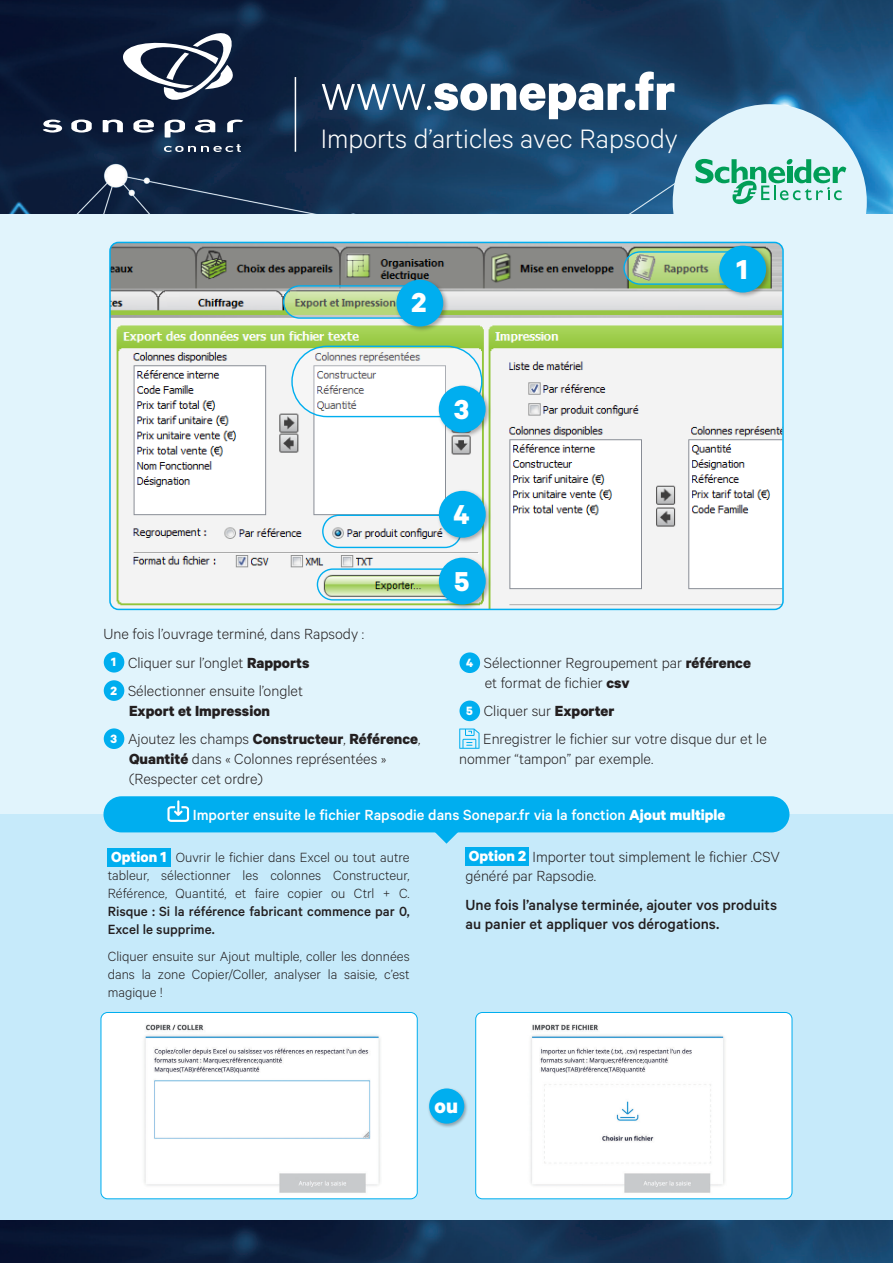
<style>
.page{position:relative;width:893px;height:1263px;background:#fff}
.page>*{position:absolute;margin:0;border:0;box-sizing:border-box;transform-origin:0 0}
.t1{font:700 58.35px "Calibre";color:#fff}
.t2{font:700 30.75px "Calibre";color:#fff}
.t3{font:300 30px "Calibre";color:#fff}
.t4{font:700 23.1px "Calibre";color:#fff}
.t5{font:300 16.5px/19.8px "Calibre";color:#231f20}
.t6{font:500 16.5px/19.8px "Calibre";color:#231f20}
.t7{font:500 16.5px "Calibre";color:#fff}
.t8{font:700 16.5px "Calibre";color:#231f20}
.t9{font:700 16.5px "Calibre";color:#fff}
.t10{font:300 15px/18px "Calibre";color:#231f20;text-align:justify}
.t11{font:700 13.5px "Calibre";color:#fff}
.s1{font-weight:300}
.s2{font-weight:700}
.s3{font-weight:500}
.s4{font-weight:700;color:#fff}
</style>
<div class="page">
<div style="left:0;top:213px;width:893px;height:601px;background:#e1f4fc"></div>
<div style="left:0;top:814px;width:893px;height:406px;background:#c6eafa"></div>
<img style="left:0;top:0;width:893px;height:213px">
<div style="left:673px;top:104px;width:194px;height:196px;background:#e1f4fc;border-radius:50%"></div>
<img style="left:0;top:1220px;width:893px;height:43px">
<svg style="left:71px;top:120px;width:21px;height:13px"></svg>
<svg style="left:103px;top:120px;width:20px;height:12px"></svg>
<svg style="left:133px;top:119px;width:21px;height:14px"></svg>
<svg style="left:165px;top:120px;width:20px;height:18px"></svg>
<svg style="left:195px;top:120px;width:20px;height:13px"></svg>
<svg style="left:43px;top:120px;width:19px;height:13px"></svg>
<svg style="left:227px;top:120px;width:16px;height:12px"></svg>
<svg style="left:164px;top:144px;width:77px;height:8px"></svg>
<svg style="left:121px;top:30px;width:115px;height:74px"></svg>
<hr style="left:295px;top:77px;width:1px;height:75px;background:#fff">
<svg style="left:695px;top:159px;width:151px;height:45px"></svg>
<div style="left:465px;top:847px;width:64px;height:19px;background:#00aeef"></div>
<div style="left:108px;top:848px;width:63px;height:19px;background:#00aeef"></div>
<div style="left:103px;top:796px;width:686px;height:36px;background:#00aeef;border-radius:18px"></div>
<img style="left:110px;top:242px;width:671px;height:367px">
<div style="left:109px;top:242px;width:675px;height:368px;border:2px solid #00aeef;border-radius:9px"></div>
<svg style="left:624px;top:252px;width:138px;height:32px"></svg>
<svg style="left:292px;top:347px;width:189px;height:69px"></svg>
<svg style="left:284px;top:286px;width:155px;height:32px"></svg>
<div style="left:717px;top:244px;width:55px;height:54px;background:#231f20;opacity:.35"></div>
<div style="left:719px;top:246px;width:47px;height:47px;background:#00aeef;border-radius:50%"></div>
<div style="left:623px;top:251px;width:140px;height:34px;border:1px solid #00aeef;border-radius:16px"></div>
<div style="left:322px;top:515px;width:140px;height:33px;border:1px solid #00aeef;border-radius:16px"></div>
<div style="left:317px;top:568px;width:145px;height:32px;border:1px solid #00aeef;border-radius:15px"></div>
<div style="left:291px;top:346px;width:191px;height:71px;border:1px solid #00aeef;border-radius:35px"></div>
<div style="left:283px;top:285px;width:157px;height:34px;border:1px solid #00aeef;border-radius:16px"></div>
<div style="left:395px;top:278px;width:54px;height:54px;background:#231f20;opacity:.35"></div>
<div style="left:396px;top:280px;width:47px;height:46px;background:#00aeef;border-radius:50%"></div>
<div style="left:437px;top:384px;width:54px;height:54px;background:#231f20;opacity:.35"></div>
<div style="left:439px;top:386px;width:47px;height:47px;background:#00aeef;border-radius:50%"></div>
<div style="left:437px;top:489px;width:55px;height:55px;background:#231f20;opacity:.35"></div>
<div style="left:439px;top:491px;width:47px;height:47px;background:#00aeef;border-radius:50%"></div>
<div style="left:437px;top:556px;width:55px;height:54px;background:#231f20;opacity:.35"></div>
<div style="left:439px;top:558px;width:47px;height:46px;background:#00aeef;border-radius:50%"></div>
<div style="left:428px;top:1087px;width:41px;height:41px;background:#231f20;opacity:.35"></div>
<div style="left:429px;top:1088px;width:35px;height:35px;background:#00aeef;border-radius:50%"></div>
<div style="left:104px;top:652px;width:20px;height:20px;background:#00aeef;border-radius:50%"></div>
<div style="left:104px;top:680px;width:20px;height:21px;background:#00aeef;border-radius:50%"></div>
<div style="left:104px;top:728px;width:20px;height:21px;background:#00aeef;border-radius:50%"></div>
<div style="left:459px;top:652px;width:21px;height:21px;background:#00aeef;border-radius:50%"></div>
<div style="left:459px;top:700px;width:21px;height:21px;background:#00aeef;border-radius:50%"></div>
<svg style="left:459px;top:728px;width:20px;height:21px"></svg>
<svg style="left:432px;top:832px;width:29px;height:12px"></svg>
<svg style="left:167px;top:800px;width:22px;height:22px"></svg>
<div style="left:476px;top:1012px;width:316px;height:187px;background:#fff;border-radius:7px"></div>
<div style="left:475px;top:1012px;width:317px;height:187px;border:1px solid #00aeef;border-radius:7px"></div>
<img style="left:530px;top:1024px;width:195px;height:169px">
<div style="left:101px;top:1012px;width:316px;height:187px;background:#fff;border-radius:7px"></div>
<div style="left:101px;top:1012px;width:317px;height:187px;border:1px solid #00aeef;border-radius:7px"></div>
<img style="left:144px;top:1024px;width:236px;height:169px">
<p class="t1" style="left:321px;top:56px;width:356px"><span class="s1">www.</span>sonepar.fr</p>
<p class="t3" style="left:321px;top:121px;width:358px">Imports d’articles avec Rapsody</p>
<p class="t2" style="left:412px;top:284px;width:17px">2</p>
<p class="t2" style="left:454px;top:390px;width:17px">3</p>
<p class="t2" style="left:454px;top:495px;width:18px">4</p>
<p class="t2" style="left:454px;top:562px;width:17px">5</p>
<p class="t2" style="left:736px;top:250px;width:13px">1</p>
<p class="t5" style="left:103px;top:623px;width:262px">Une fois l’ouvrage terminé, dans Rapsody :</p>
<p class="t11" style="left:111px;top:654px;width:6px">1</p>
<p class="t5" style="left:128px;top:652px;width:183px">Cliquer sur l’onglet <span class="s2">Rapports</span></p>
<p class="t11" style="left:110px;top:682px;width:8px">2</p>
<p class="t5" style="left:128px;top:680px;width:176px">Sélectionner ensuite l’onglet</p>
<p class="t8" style="left:129px;top:700px;width:143px">Export et Impression</p>
<p class="t11" style="left:110px;top:730px;width:8px">3</p>
<p class="t8" style="left:128px;top:729px;width:294px"><span class="s1">Ajoutez les champs</span> Constructeur<span class="s1">,</span> Référence<span class="s1">,</span></p>
<p class="t5" style="left:129px;top:748px;width:259px"><span class="s2">Quantité</span> dans « Colonnes représentées » (Respecter cet ordre)</p>
<p class="t11" style="left:466px;top:654px;width:9px">4</p>
<p class="t5" style="left:484px;top:652px;width:269px">Sélectionner Regroupement par <span class="s2">référence</span></p>
<p class="t5" style="left:485px;top:672px;width:146px">et format de fichier <span class="s2">csv</span></p>
<p class="t11" style="left:466px;top:702px;width:8px">5</p>
<p class="t5" style="left:484px;top:700px;width:132px">Cliquer sur <span class="s2">Exporter</span></p>
<p class="t5" style="left:459px;top:729px;width:309px;text-indent:24px">Enregistrer le fichier sur votre disque dur et le nommer “tampon” par exemple.</p>
<p class="t7" style="left:193px;top:805px;width:534px">Importer ensuite le fichier Rapsodie dans Sonepar.fr via la fonction <span class="s2">Ajout multiple</span></p>
<p class="t9" style="left:111px;top:846px;width:57px">Option 1</p>
<p class="t10" style="left:108px;top:848px;width:303px;text-indent:68px">Ouvrir le fichier dans Excel ou tout autre tableur, sélectionner les colonnes Constructeur, Référence, Quantité, et faire copier ou Ctrl + C.<br><span class="s3">Risque : Si la référence fabricant commence par 0, Excel le supprime.</span></p>
<p class="t10" style="left:108px;top:946px;width:303px">Cliquer ensuite sur Ajout multiple, coller les données dans la zone Copier/Coller, analyser la saisie, c’est magique !</p>
<p class="t5" style="left:469px;top:846px;width:313px"><span class="s4">Option 2</span> Importer tout simplement le fichier .CSV</p>
<p class="t5" style="left:465px;top:865px;width:132px">généré par Rapsodie.</p>
<p class="t6" style="left:465px;top:894px;width:313px">Une fois l’analyse terminée, ajouter vos produits au panier et appliquer vos dérogations.</p>
<p class="t4" style="left:435px;top:1092px;width:25px">ou</p>
</div>
